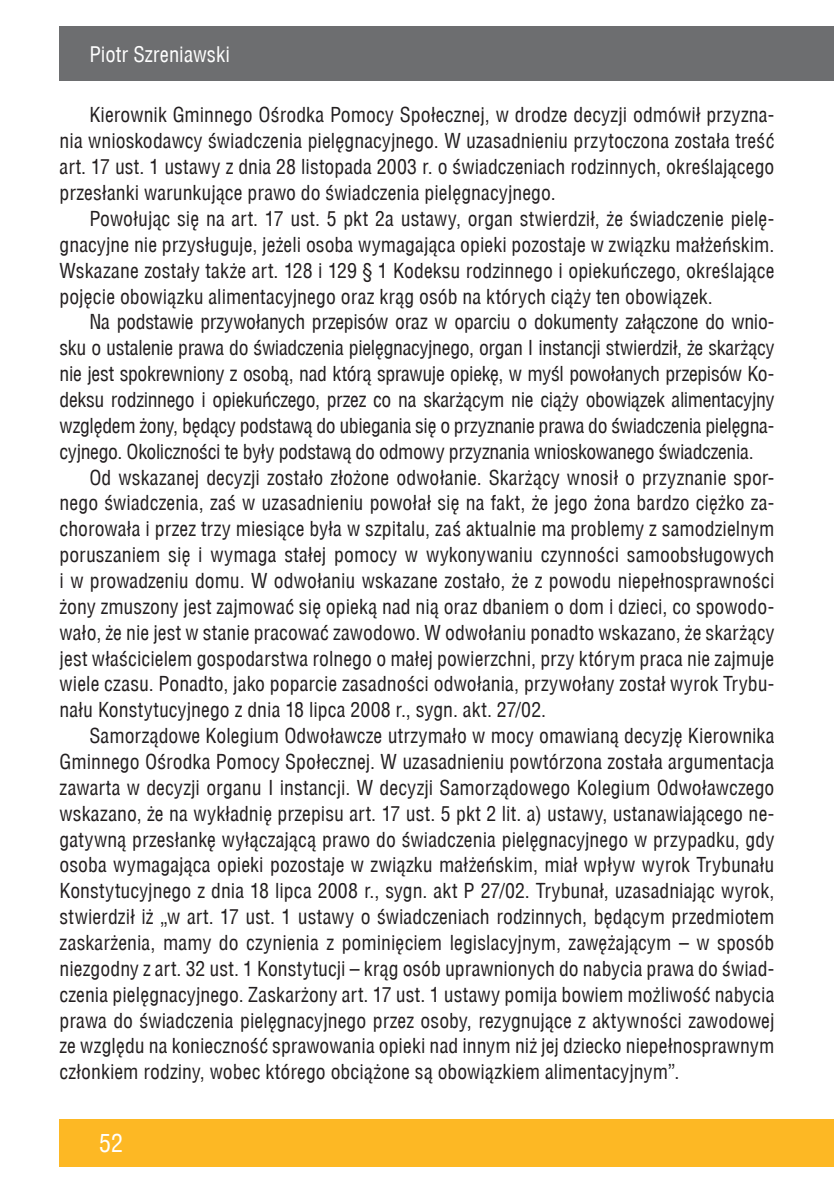
<style>
.page{position:relative;width:834px;height:1191px;background:#fff}
.page>*{position:absolute;margin:0;border:0;box-sizing:border-box;transform-origin:0 0}
.t1{font:24.5px "Switzerland Condensed";color:#fff}
.t2{font:21px "Switzerland Condensed";color:#fff}
.t3{font:20.12px/25.9px "Switzerland Condensed";letter-spacing:.005em;color:#231f20;text-align:justify}
</style>
<div class="page">
<div style="left:60px;top:1119px;width:773px;height:47px;background:#fdb824"></div>
<div style="left:60px;top:26px;width:773px;height:55px;background:#6d6e70"></div>
<p class="t2" style="left:89px;top:42px;width:142px">Piotr Szreniawski</p>
<p class="t3" style="left:60px;top:102px;width:716px;text-indent:30px">Kierownik Gminnego Ośrodka Pomocy Społecznej, w drodze decyzji odmówił przyzna&shy;nia wnioskodawcy świadczenia pielęgnacyjnego. W uzasadnieniu przytoczona została treść art. 17 ust. 1 ustawy z dnia 28 listopada 2003 r. o świadczeniach rodzinnych, określającego przesłanki warunkujące prawo do świadczenia pielęgnacyjnego.</p>
<p class="t3" style="left:60px;top:206px;width:716px;text-indent:30px">Powołując się na art. 17 ust. 5 pkt 2a ustawy, organ stwierdził, że świadczenie pielę&shy;gnacyjne nie przysługuje, jeżeli osoba wymagająca opieki pozostaje w związku małżeńskim.<br>Wskazane zostały także art. 128 i 129 § 1 Kodeksu rodzinnego i opiekuńczego, określające pojęcie obowiązku alimentacyjnego oraz krąg osób na których ciąży ten obowiązek.</p>
<p class="t3" style="left:60px;top:309px;width:716px;text-indent:30px">Na podstawie przywołanych przepisów oraz w oparciu o dokumenty załączone do wnio&shy;sku o ustalenie prawa do świadczenia pielęgnacyjnego, organ I instancji stwierdził, że skarżący nie jest spokrewniony z osobą, nad którą sprawuje opiekę, w myśl powołanych przepisów Ko&shy;deksu rodzinnego i opiekuńczego, przez co na skarżącym nie ciąży obowiązek alimentacyjny względem żony, będący podstawą do ubiegania się o przyznanie prawa do świadczenia pielęgna&shy;cyjnego. Okoliczności te były podstawą do odmowy przyznania wnioskowanego świadczenia.</p>
<p class="t3" style="left:60px;top:464px;width:716px;text-indent:30px">Od wskazanej decyzji zostało złożone odwołanie. Skarżący wnosił o przyznanie spor&shy;nego świadczenia, zaś w uzasadnieniu powołał się na fakt, że jego żona bardzo ciężko za&shy;chorowała i przez trzy miesiące była w szpitalu, zaś aktualnie ma problemy z samodzielnym poruszaniem się i wymaga stałej pomocy w wykonywaniu czynności samoobsługowych i w prowadzeniu domu. W odwołaniu wskazane zostało, że z powodu niepełnosprawności żony zmuszony jest zajmować się opieką nad nią oraz dbaniem o dom i dzieci, co spowodo&shy;wało, że nie jest w stanie pracować zawodowo. W odwołaniu ponadto wskazano, że skarżący jest właścicielem gospodarstwa rolnego o małej powierzchni, przy którym praca nie zajmuje wiele czasu. Ponadto, jako poparcie zasadności odwołania, przywołany został wyrok Trybu&shy;nału Konstytucyjnego z dnia 18 lipca 2008 r., sygn. akt. 27/02.</p>
<p class="t3" style="left:60px;top:723px;width:716px;text-indent:30px">Samorządowe Kolegium Odwoławcze utrzymało w mocy omawianą decyzję Kierownika Gminnego Ośrodka Pomocy Społecznej. W uzasadnieniu powtórzona została argumentacja zawarta w decyzji organu I instancji. W decyzji Samorządowego Kolegium Odwoławczego wskazano, że na wykładnię przepisu art. 17 ust. 5 pkt 2 lit. a) ustawy, ustanawiającego ne&shy;gatywną przesłankę wyłączającą prawo do świadczenia pielęgnacyjnego w przypadku, gdy osoba wymagająca opieki pozostaje w związku małżeńskim, miał wpływ wyrok Trybunału Konstytucyjnego z dnia 18 lipca 2008 r., sygn. akt P 27/02. Trybunał, uzasadniając wyrok, stwierdził iż „w art. 17 ust. 1 ustawy o świadczeniach rodzinnych, będącym przedmiotem zaskarżenia, mamy do czynienia z pominięciem legislacyjnym, zawężającym – w sposób niezgodny z art. 32 ust. 1 Konstytucji – krąg osób uprawnionych do nabycia prawa do świad&shy;czenia pielęgnacyjnego. Zaskarżony art. 17 ust. 1 ustawy pomija bowiem możliwość nabycia prawa do świadczenia pielęgnacyjnego przez osoby, rezygnujące z aktywności zawodowej ze względu na konieczność sprawowania opieki nad innym niż jej dziecko niepełnosprawnym członkiem rodziny, wobec którego obciążone są obowiązkiem alimentacyjnym”.</p>
<p class="t1" style="left:99px;top:1129px;width:26px">52</p>
</div>
